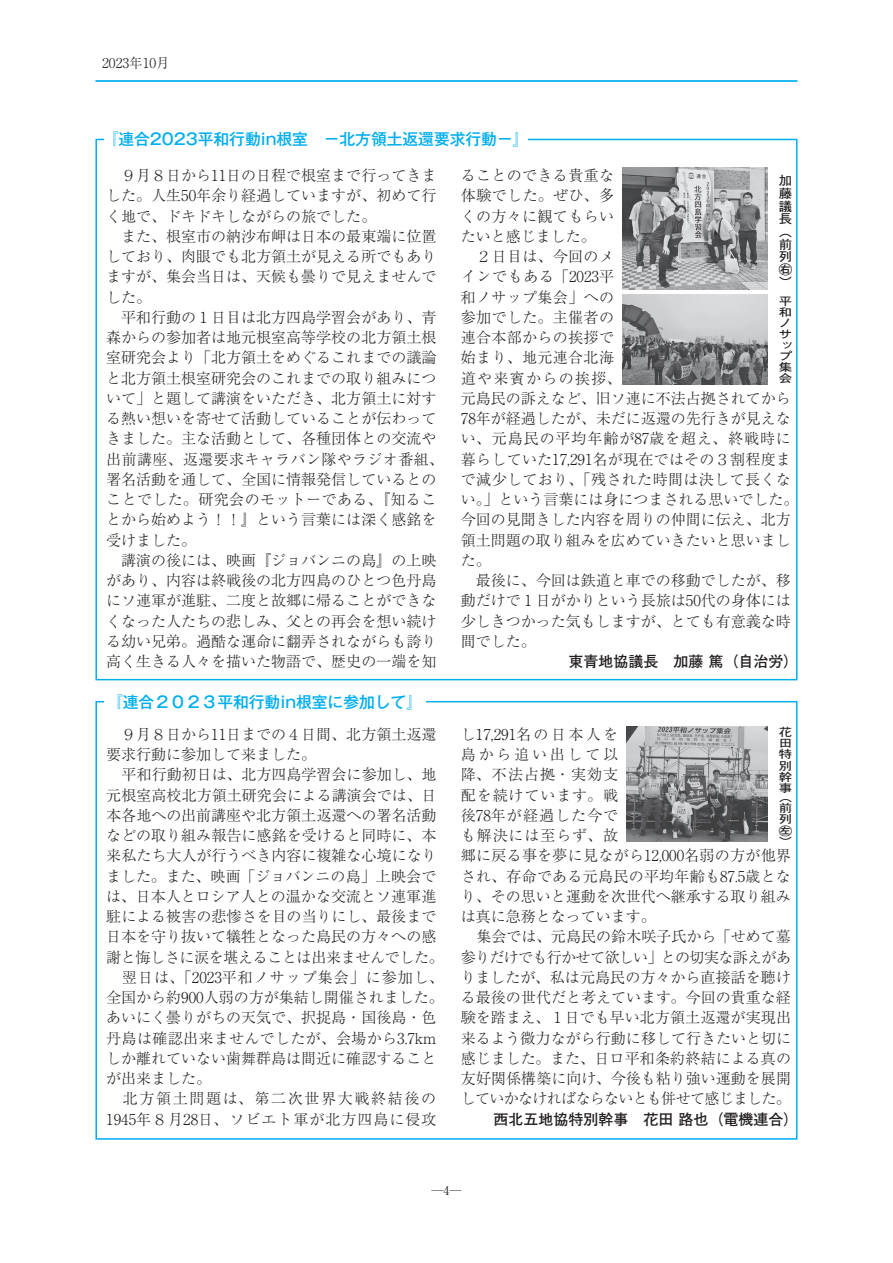
<style>
.page{position:relative;width:893px;height:1263px;background:#fff}
.page>*{position:absolute;margin:0;border:0;box-sizing:border-box;transform-origin:0 0}
.t1{font:500 15.75px "Gothic MB101 Pro";color:#00aeef}
.t2{font:300 15px/20.2px "Ryumin Pro";color:#231f20}
.t3{font:700 15px "Futo Go B101 Pr 6";color:#231f20}
.t4{font:300 13.5px "Ryumin Pro";color:#231f20}
.t5{font:12.75px/12.8px "DFHS Gothic Std W5";color:#231f20;text-align:justify;scale:1.06 1}
.t6{font:300 12px "Ryumin Pro";color:#231f20}
.t7{font:11.4px/11.4px "DFHS Gothic Std W5";color:#231f20;text-align:justify;scale:1.19 1}
.t8{font:10.95px/10.9px "DFHS Gothic Std W5";color:#231f20;scale:1.23 1}
.s1{font-weight:400}
</style>
<div class="page">
<img style="left:622px;top:167px;width:145px;height:122px">
<img style="left:627px;top:726px;width:140px;height:116px">
<img style="left:622px;top:295px;width:145px;height:90px">
<hr style="left:95px;top:80px;width:702px;height:2px;background:#00aeef">
<p class="t4" style="left:102px;top:52px;width:69px">2023年10月</p>
<p class="t1" style="left:103px;top:126px;width:427px">『連合2023平和行動in根室　－北方領土返還要求行動－』</p>
<p class="t2" style="left:106px;top:164px;width:339px">　９月８日から11日の日程で根室まで行ってきました。人生50年余り経過していますが、初めて行く地で、ドキドキしながらの旅でした。<br>　また、根室市の納沙布岬は日本の最東端に位置しており、肉眼でも北方領土が見える所でもありますが、集会当日は、天候も曇りで見えませんでした。<br>　平和行動の１日目は北方四島学習会があり、青森からの参加者は地元根室高等学校の北方領土根室研究会より「北方領土をめぐるこれまでの議論と北方領土根室研究会のこれまでの取り組みについて」と題して講演をいただき、北方領土に対する熱い想いを寄せて活動していることが伝わってきました。主な活動として、各種団体との交流や出前講座、返還要求キャラバン隊やラジオ番組、署名活動を通して、全国に情報発信しているとのことでした。研究会のモットーである、『知ることから始めよう！！』という言葉には深く感銘を受けました。<br>　講演の後には、映画『ジョバンニの島』の上映があり、内容は終戦後の北方四島のひとつ色丹島にソ連軍が進駐、二度と故郷に帰ることができなくなった人たちの悲しみ、父との再会を想い続ける幼い兄弟。過酷な運命に翻弄されながらも誇り高く生きる人々を描いた物語で、歴史の一端を知</p>
<p class="t1" style="left:107px;top:688px;width:317px">『連合２０２３平和行動in根室に参加して』</p>
<p class="t2" style="left:106px;top:723px;width:339px">　９月８日から11日までの４日間、北方領土返還要求行動に参加して来ました。<br>　平和行動初日は、北方四島学習会に参加し、地元根室高校北方領土研究会による講演会では、日本各地への出前講座や北方領土返還への署名活動などの取り組み報告に感銘を受けると同時に、本来私たち大人が行うべき内容に複雑な心境になりました。また、映画「ジョバンニの島」上映会では、日本人とロシア人との温かな交流とソ連軍進駐による被害の悲惨さを目の当りにし、最後まで日本を守り抜いて犠牲となった島民の方々への感謝と悔しさに涙を堪えることは出来ませんでした。　翌日は、「2023平和ノサップ集会」に参加し、全国から約900人弱の方が集結し開催されました。あいにく曇りがちの天気で、択捉島・国後島・色丹島は確認出来ませんでしたが、会場から3.7kmしか離れていない歯舞群島は間近に確認することが出来ました。<br>　北方領土問題は、第二次世界大戦終結後の<br>1945年８月28日、ソビエト軍が北方四島に侵攻</p>
<p class="t2" style="left:461px;top:164px;width:339px">ることのできる貴重な<br>体験でした。ぜひ、多<br>くの方々に観てもらい<br>たいと感じました。<br>　２日目は、今回のメ<br>インでもある「2023平<br>和ノサップ集会」への<br>参加でした。主催者の<br>連合本部からの挨拶で<br>始まり、地元連合北海<br>道や来賓からの挨拶、<br>元島民の訴えなど、旧ソ連に不法占拠されてから<br>78年が経過したが、未だに返還の先行きが見えない、元島民の平均年齢が87歳を超え、終戦時に暮らしていた17,291名が現在ではその３割程度まで減少しており、「残された時間は決して長くない。」という言葉には身につまされる思いでした。今回の見聞きした内容を周りの仲間に伝え、北方領土問題の取り組みを広めていきたいと思いました。<br>　最後に、今回は鉄道と車での移動でしたが、移動だけで１日がかりという長旅は50代の身体には少しきつかった気もしますが、とても有意義な時間でした。</p>
<p class="t3" style="left:568px;top:649px;width:231px">東青地協議長　加藤篤（自治労）</p>
<p class="t5" style="left:779px;top:174px;width:14px">加藤議長（前列㊨）</p>
<p class="t8" style="left:779px;top:296px;width:12px">平和ノサップ集会</p>
<p class="t7" style="left:779px;top:726px;width:12px">花田特別幹事</p>
<p class="t7" style="left:779px;top:791px;width:13px">（前列㊧）</p>
<p class="t2" style="left:461px;top:723px;width:332px">し17,291名の日本人を<br>島から追い出して以<br>降、不法占拠・実効支<br>配を続けています。戦<br>後78年が経過した今で<br>も解決には至らず、故<br>郷に戻る事を夢に見ながら12,000名弱の方が他界され、存命である元島民の平均年齢も87.5歳となり、その思いと運動を次世代へ継承する取り組みは真に急務となっています。<br>　集会では、元島民の鈴木咲子氏から「せめて墓参りだけでも行かせて欲しい」との切実な訴えがありましたが、私は元島民の方々から直接話を聴ける最後の世代だと考えています。今回の貴重な経験を踏まえ、１日でも早い北方領土返還が実現出来るよう微力ながら行動に移して行きたいと切に感じました。また、日ロ平和条約終結による真の友好関係構築に向け、今後も粘り強い運動を展開していかなければならないとも併せて感じました。</p>
<p class="t3" style="left:493px;top:1107px;width:306px">西北五地協特別幹事　花田路也（電機連合）</p>
<p class="t6" style="left:431px;top:1181px;width:31px">─<span class="s1">4</span>─</p>
</div>
